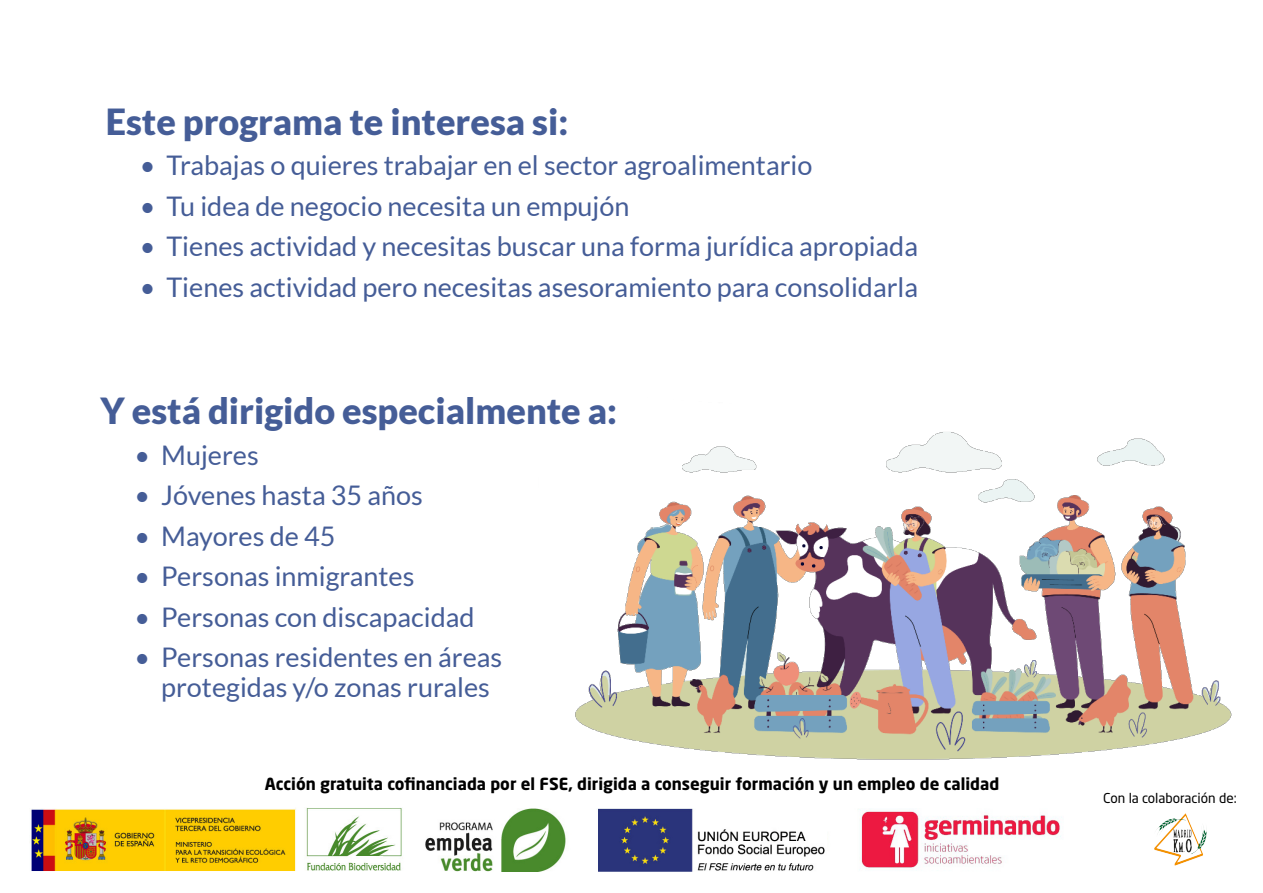
<style>
.page{position:relative;width:1263px;height:893px;background:#fff}
.page>*{position:absolute;margin:0;border:0;box-sizing:border-box;transform-origin:0 0}
.t1{font:900 36px "Lato";color:#455d97}
.t2{font:27px/30px "Lato";color:#455d97;text-align:center}
.t3{font:700 16.5px "Neo Sans Std";color:#000}
.t4{font:13.5px "Neo Sans Std";color:#000}
</style>
<div class="page">
<img style="left:575px;top:432px;width:657px;height:328px">
<img style="left:31px;top:808px;width:1031px;height:64px">
<img style="left:1154px;top:813px;width:53px;height:53px">
<h1 class="t1" style="left:106px;top:106px;width:464px">Este programa te interesa si:</h1>
<p class="t2" style="left:140px;top:152px;width:674px">• Trabajas o quieres trabajar en el sector agroalimentario</p>
<p class="t2" style="left:140px;top:193px;width:491px">• Tu idea de negocio necesita un empujón</p>
<p class="t2" style="left:140px;top:233px;width:780px">• Tienes actividad y necesitas buscar una forma jurídica apropiada</p>
<p class="t2" style="left:140px;top:274px;width:780px">• Tienes actividad pero necesitas asesoramiento para consolidarla</p>
<h1 class="t1" style="left:101px;top:395px;width:518px">Y está dirigido especialmente a:</h1>
<p class="t2" style="left:135px;top:441px;width:126px">• Mujeres</p>
<p class="t2" style="left:135px;top:482px;width:290px">• Jóvenes hasta 35 años</p>
<p class="t2" style="left:135px;top:522px;width:202px">• Mayores de 45</p>
<p class="t2" style="left:135px;top:563px;width:281px">• Personas inmigrantes</p>
<p class="t2" style="left:135px;top:603px;width:341px">• Personas con discapacidad</p>
<p class="t2" style="left:135px;top:644px;width:369px">• Personas residentes en áreas protegidas y/o zonas rurales</p>
<p class="t3" style="left:265px;top:777px;width:736px">Acción gratuita cofinanciada por el FSE, dirigida a conseguir formación y un empleo de calidad</p>
<p class="t4" style="left:1103px;top:793px;width:135px">Con la colaboración de:</p>
</div>
